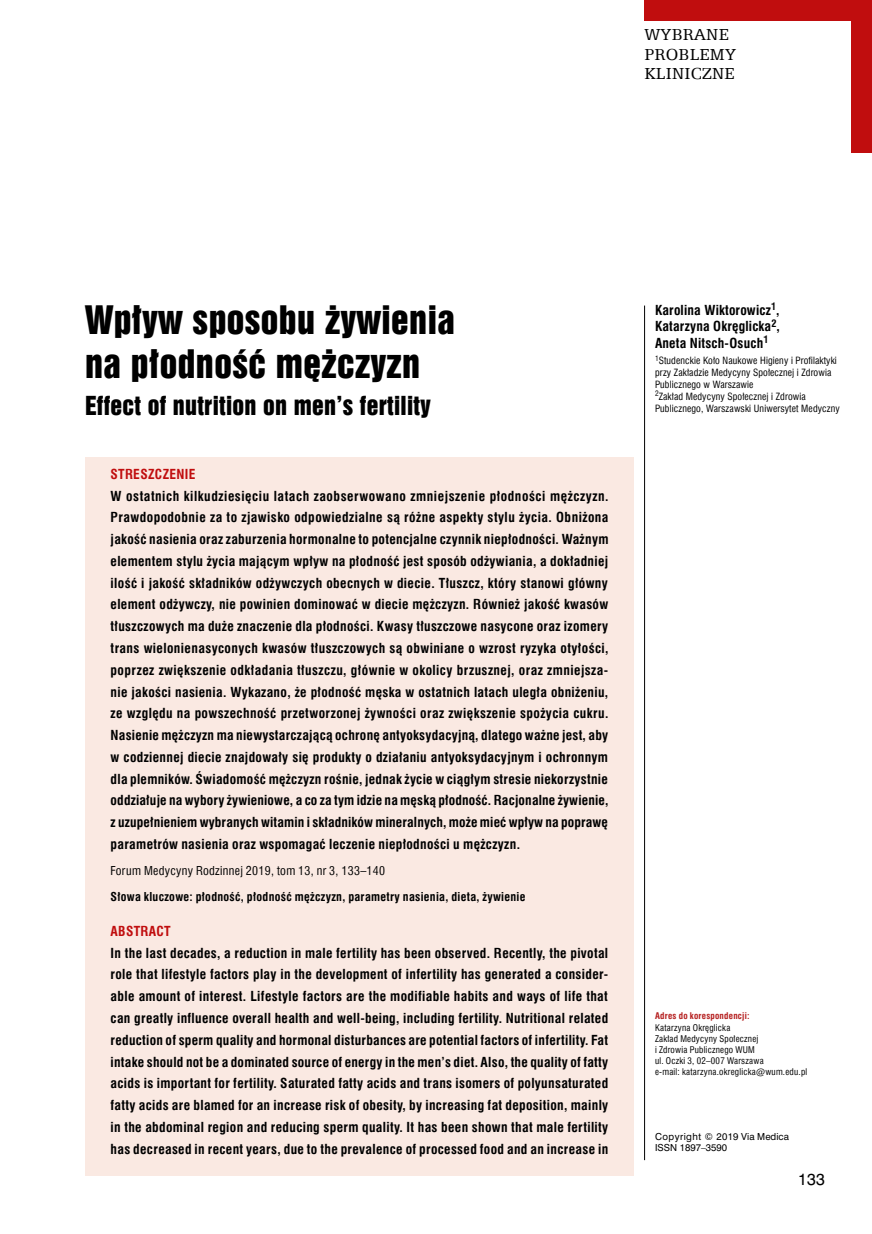
<style>
.page{position:relative;width:872px;height:1234px;background:#fff}
.page>*{position:absolute;margin:0;border:0;box-sizing:border-box;transform-origin:0 0}
.t1{font:36px/44px "Swis 921 EU";letter-spacing:.015em;color:#000}
.t2{font:24px "Swis 921 EU";letter-spacing:.01em;color:#000}
.t3{font:18px/19.5px "Egyptian 505 EU";letter-spacing:.015em;color:#000}
.t4{font:15px "Swis 721 PL";color:#000}
.t5{font:700 13.5px/21.8px "Swis 721 Cn EU";letter-spacing:.025em;color:#000;text-align:justify}
.t6{font:700 13.5px "Swis 721 Cn EU";letter-spacing:.025em;color:#c00d0e}
.t7{font:700 12px "Swis 721 Cn EU";letter-spacing:.025em;color:#000}
.t8{font:12px "Swis 721 Cn EU";letter-spacing:.025em;color:#000}
.t9{font:9.75px/11.9px "Swis 721 Cn EU";letter-spacing:.01em;color:#000}
.t10{font:9px/11.1px "Swis 721 Cn EU";letter-spacing:.025em;color:#000}
.t11{font:9px/10.8px "Swis 721 PL";color:#000}
.t12{font:700 9px "Swis 721 Cn EU";letter-spacing:.025em;color:#b51f1f}
</style>
<div class="page">
<hr style="left:644px;top:305px;width:1px;height:854px;background:#000">
<div style="left:644px;top:0;width:228px;height:21px;background:#c00d0e"></div>
<div style="left:850px;top:0;width:22px;height:153px;background:#c00d0e"></div>
<div style="left:85px;top:457px;width:549px;height:717px;background:#fae9e2"></div>
<h3 class="t3" style="left:644px;top:24px;width:93px">WYBRANE<br>PROBLEMY<br>KLINICZNE</h3>
<h1 class="t1" style="left:85px;top:297px;width:371px">Wpływ sposobu żywienia na płodność mężczyzn</h1>
<h2 class="t2" style="left:85px;top:390px;width:347px">Effect of nutrition on men’s fertility</h2>
<p class="t6" style="left:111px;top:465px;width:86px">STRESZCZENIE</p>
<p class="t5" style="left:111px;top:485px;width:499px">W ostatnich kilkudziesięciu latach zaobserwowano zmniejszenie płodności mężczyzn.<br>Prawdopodobnie za to zjawisko odpowiedzialne są różne aspekty stylu życia. Obniżona jakość nasienia oraz zaburzenia hormonalne to potencjalne czynnik niepłodności. Ważnym elementem stylu życia mającym wpływ na płodność jest sposób odżywiania, a dokładniej ilość i jakość składników odżywczych obecnych w diecie. Tłuszcz, który stanowi główny element odżywczy, nie powinien dominować w diecie mężczyzn. Również jakość kwasów tłuszczowych ma duże znaczenie dla płodności. Kwasy tłuszczowe nasycone oraz izomery trans wielonienasyconych kwasów tłuszczowych są obwiniane o wzrost ryzyka otyłości, poprzez zwiększenie odkładania tłuszczu, głównie w okolicy brzusznej, oraz zmniejsza&shy;nie jakości nasienia. Wykazano, że płodność męska w ostatnich latach uległa obniżeniu, ze względu na powszechność przetworzonej żywności oraz zwiększenie spożycia cukru.<br>Nasienie mężczyzn ma niewystarczającą ochronę antyoksydacyjną, dlatego ważne jest, aby w codziennej diecie znajdowały się produkty o działaniu antyoksydacyjnym i ochronnym dla plemników. Świadomość mężczyzn rośnie, jednak życie w ciągłym stresie niekorzystnie oddziałuje na wybory żywieniowe, a co za tym idzie na męską płodność. Racjonalne żywienie, z uzupełnieniem wybranych witamin i składników mineralnych, może mieć wpływ na poprawę parametrów nasienia oraz wspomagać leczenie niepłodności u mężczyzn.</p>
<p class="t8" style="left:111px;top:862px;width:276px">Forum Medycyny Rodzinnej 2019, tom 13, nr 3, 133–140</p>
<p class="t7" style="left:111px;top:889px;width:416px">Słowa kluczowe: płodność, płodność mężczyzn, parametry nasienia, dieta, żywienie</p>
<p class="t6" style="left:111px;top:922px;width:62px">ABSTRACT</p>
<p class="t5" style="left:111px;top:942px;width:499px">In the last decades, a reduction in male fertility has been observed. Recently, the pivotal role that lifestyle factors play in the development of infertility has generated a consider&shy;able amount of interest. Lifestyle factors are the modifiable habits and ways of life that can greatly influence overall health and well-being, including fertility. Nutritional related reduction of sperm quality and hormonal disturbances are potential factors of infertility. Fat intake should not be a dominated source of energy in the men’s diet. Also, the quality of fatty acids is important for fertility. Saturated fatty acids and trans isomers of polyunsaturated fatty acids are blamed for an increase risk of obesity, by increasing fat deposition, mainly in the abdominal region and reducing sperm quality. It has been shown that male fertility has decreased in recent years, due to the prevalence of processed food and an increase in</p>
<p class="t5" style="left:655px;top:302px;width:126px;line-height:16.5px">Karolina Wiktorowicz<sup>1</sup>, Katarzyna Okręglicka<sup>2</sup>, Aneta Nitsch-Osuch<sup>1</sup></p>
<p class="t9" style="left:655px;top:354px;width:186px"><sup>1</sup>Studenckie Koło Naukowe Higieny i Profilaktyki przy Zakładzie Medycyny Społecznej i Zdrowia Publicznego w Warszawie<br><sup>2</sup>Zakład Medycyny Społecznej i Zdrowia Publicznego, Warszawski Uniwersytet Medyczny</p>
<p class="t12" style="left:655px;top:1010px;width:96px">Adres do korespondencji:</p>
<p class="t10" style="left:655px;top:1021px;width:154px">Katarzyna Okręglicka<br>Zakład Medycyny Społecznej<br>i Zdrowia Publicznego WUM<br>ul. Oczki 3, 02–007 Warszawa<br>e-mail: katarzyna.okreglicka@wum.edu.pl</p>
<p class="t11" style="left:655px;top:1130px;width:135px">Copyright © 2019 Via Medica<br>ISSN 1897–3590</p>
<p class="t4" style="left:798px;top:1169px;width:29px">133</p>
</div>
